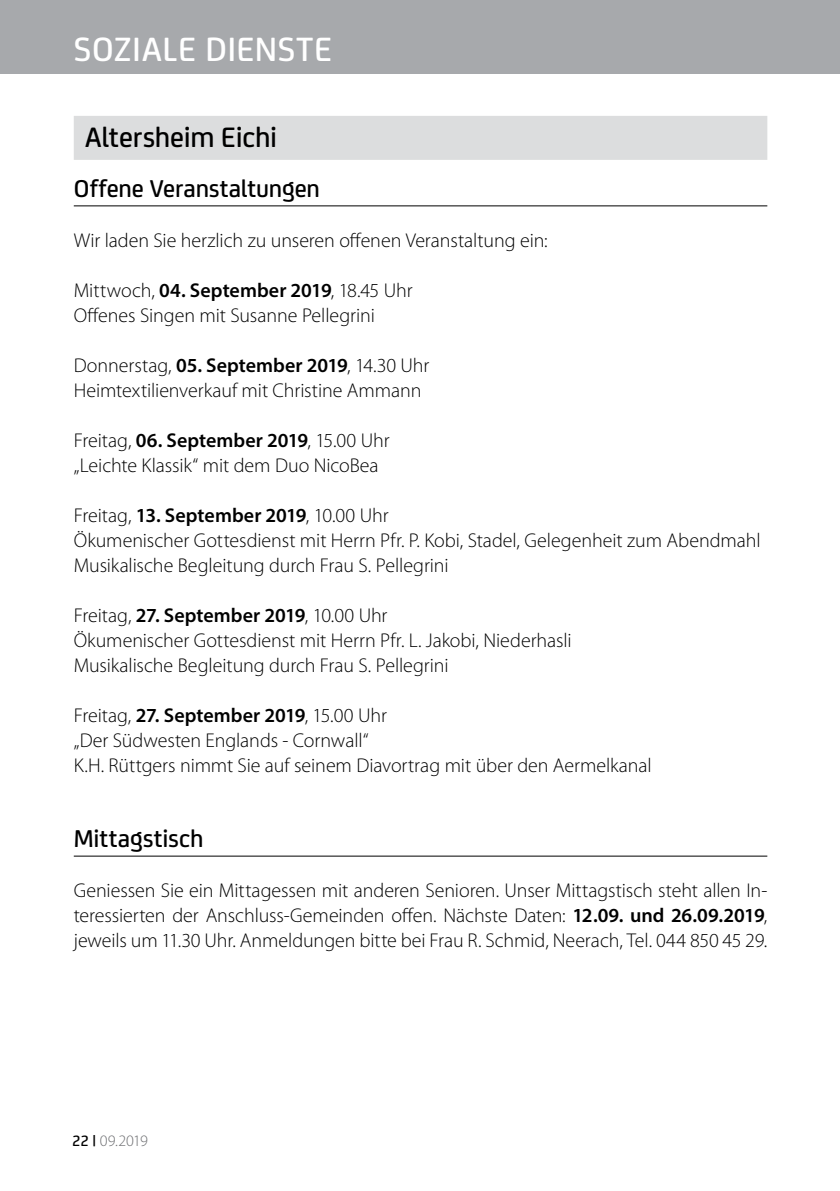
<style>
.page{position:relative;width:840px;height:1191px;background:#fff}
.page>*{position:absolute;margin:0;border:0;box-sizing:border-box;transform-origin:0 0}
.t1{font:500 36px "FS Joey";color:#fff}
.t2{font:500 30px "FS Joey";letter-spacing:-.005em;color:#000}
.t3{font:500 26px "FS Joey";letter-spacing:-.005em;color:#000}
.t4{font:300 20px/25px "Myriad Pro";letter-spacing:-.005em;color:#000}
.t5{font:300 16px "Myriad Pro";letter-spacing:-.025em;color:#6d6e71}
.s1{font-weight:600}
.s2{font-family:"FS Joey";font-weight:500;color:#000}
</style>
<div class="page">
<div style="left:0;top:0;width:839px;height:74px;background:#a7a9ac"></div>
<div style="left:74px;top:116px;width:692px;height:44px;background:#dcddde"></div>
<hr style="left:74px;top:205px;width:692px;height:1px;background:#000">
<hr style="left:74px;top:855px;width:692px;height:1px;background:#000">
<h1 class="t1" style="left:74px;top:23px;width:37px">Soziale</h1>
<h1 class="t1" style="left:205px;top:23px;width:40px">Dienste</h1>
<h2 class="t2" style="left:85px;top:115px;width:193px">Altersheim Eichi</h2>
<h3 class="t3" style="left:74px;top:169px;width:247px">Offene Veranstaltungen</h3>
<p class="t4" style="left:74px;top:228px;width:475px">Wir laden Sie herzlich zu unseren offenen Veranstaltung ein:</p>
<p class="t4" style="left:74px;top:278px;width:340px">Mittwoch, <span class="s1">04. September 2019</span>, 18.45 Uhr<br>Offenes Singen mit Susanne Pellegrini</p>
<p class="t4" style="left:74px;top:353px;width:357px">Donnerstag, <span class="s1">05. September 2019</span>, 14.30 Uhr<br>Heimtextilienverkauf mit Christine Ammann</p>
<p class="t4" style="left:74px;top:428px;width:317px">Freitag, <span class="s1">06. September 2019</span>, 15.00 Uhr „Leichte Klassik“ mit dem Duo NicoBea</p>
<p class="t4" style="left:74px;top:503px;width:688px">Freitag, <span class="s1">13. September 2019</span>, 10.00 U hr<br>Ökumenischer Gottesdienst mit Herrn Pfr. P. Kobi, Stadel, Gelegenheit zum Abendmahl<br>Musikalische Begleitung durch Frau S. Pellegrini</p>
<p class="t4" style="left:74px;top:603px;width:499px">Freitag, <span class="s1">27. September 2019</span>, 10.00 U hr<br>Ökumenischer Gottesdienst mit Herrn Pfr. L. Jakobi, Niederhasli<br>Musikalische Begleitung durch Frau S. Pellegrini</p>
<p class="t4" style="left:74px;top:703px;width:579px">Freitag, <span class="s1">27. September 2019</span>, 15.00 U hr<br>„Der Südwesten Englands - Cornwall“<br>K.H . Rüttgers nimmt Sie auf seinem Diavortrag mit über den Aermelkanal</p>
<h3 class="t3" style="left:74px;top:819px;width:131px">Mittagstisch</h3>
<p class="t4" style="left:74px;top:878px;width:694px;text-align:justify">Geniessen Sie ein Mittagessen mit anderen Senioren. Unser Mittagstisch steht allen I n&shy;teressierten der Anschluss-Gemeinden offen. Nächste Daten: <span class="s1">12.09. und 26.09.2019</span>, jeweils um 11.30 U hr. Anmeldungen bitte bei Frau R. Schmid, Neerach, Tel. 044 850 45 29.</p>
<p class="t5" style="left:72px;top:1131px;width:77px"><span class="s2">22 |</span> 09.2019</p>
</div>
